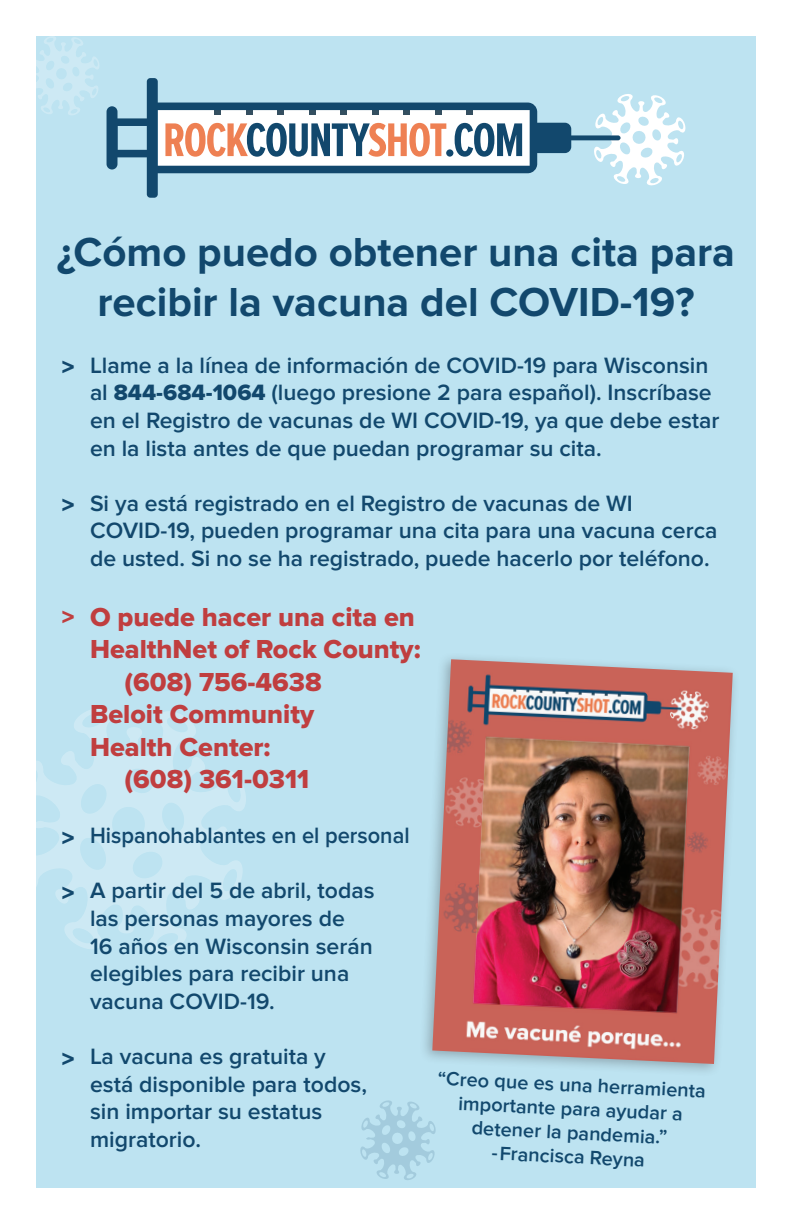
<style>
.page{position:relative;width:792px;height:1224px;background:#fff}
.page>*{position:absolute;margin:0;border:0;box-sizing:border-box;transform-origin:0 0}
.t1{font:700 42px/50.4px "Proxima Nova";color:#12486d;text-align:center}
.t2{font:27px "Proxima Nova Extrabld";color:#c03e3f}
.t3{font:600 23px/27.6px "Proxima Nova";color:#12486d}
.t4{font:600 23px "Proxima Nova";color:#12486d;scale:.95 1}
.t5{font:700 23px "Arial";color:#12486d}
.t6{font:700 23px "Arial";color:#c03e3f}
.t7{font:600 20px/24px "Proxima Nova";color:#12486d;text-align:center}
.s1{font-family:"Proxima Nova Extrabld";font-weight:400}
</style>
<div class="page">
<div style="left:36px;top:36px;width:720px;height:1152px;background:#bde3f1"></div>
<svg style="left:621px;top:94px;width:65px;height:92px"></svg>
<svg style="left:107px;top:78px;width:514px;height:120px"></svg>
<svg style="left:360px;top:1100px;width:76px;height:80px"></svg>
<svg style="left:36px;top:708px;width:210px;height:245px"></svg>
<svg style="left:36px;top:36px;width:63px;height:79px"></svg>
<div style="left:419px;top:652px;width:321px;height:425px;background:#231f20;opacity:.3"></div>
<img style="left:432px;top:659px;width:301px;height:405px">
<p class="t1" style="left:57px;top:228px;width:680px">¿Cómo puedo obtener una cita para recibir la vacuna del COVID-19?</p>
<p class="t3" style="left:90px;top:352px;width:631px">Llame a la línea de información de COVID-19 para Wisconsin al <span class="s1">844-684-1064</span> (luego presione 2 para español). Inscríbase en el Registro de vacunas de WI COVID-19, ya que debe estar en la lista antes de que puedan programar su cita.</p>
<p class="t3" style="left:90px;top:490px;width:629px">Si ya está registrado en el Registro de vacunas de WI<br>COVID-19, pueden programar una cita para una vacuna cerca de usted. Si no se ha registrado, puede hacerlo por teléfono.</p>
<p class="t2" style="left:90px;top:602px;width:326px">O puede hacer una cita en</p>
<p class="t2" style="left:90px;top:634px;width:332px">HealthNet of Rock County:</p>
<p class="t2" style="left:125px;top:666px;width:199px">(608) 756-4638</p>
<p class="t2" style="left:90px;top:699px;width:226px">Beloit Community</p>
<p class="t2" style="left:90px;top:731px;width:182px">Health Center:</p>
<p class="t2" style="left:125px;top:764px;width:186px">(608) 361-0311</p>
<p class="t4" style="left:90px;top:822px;width:338px">Hispanohablantes en el personal</p>
<p class="t3" style="left:90px;top:877px;width:286px">A partir del 5 de abril, todas las personas mayores de<br>16 años en Wisconsin serán elegibles para recibir una vacuna COVID-19.</p>
<p class="t3" style="left:90px;top:1043px;width:279px">La vacuna es gratuita y está disponible para todos, sin importar su estatus migratorio.</p>
<p class="t5" style="left:62px;top:352px;width:15px">&gt;</p>
<p class="t5" style="left:62px;top:490px;width:15px">&gt;</p>
<p class="t6" style="left:62px;top:602px;width:15px">&gt;</p>
<p class="t5" style="left:62px;top:823px;width:15px">&gt;</p>
<p class="t5" style="left:62px;top:878px;width:15px">&gt;</p>
<p class="t5" style="left:62px;top:1044px;width:15px">&gt;</p>
<p class="t7" style="left:438px;top:1066px;width:270px;rotate:3deg">“Creo que es una herramienta importante para ayudar a detener la pandemia.”</p>
<p class="t7" style="left:492px;top:1141px;width:155px;rotate:3deg">-Francisca Reyna</p>
</div>
